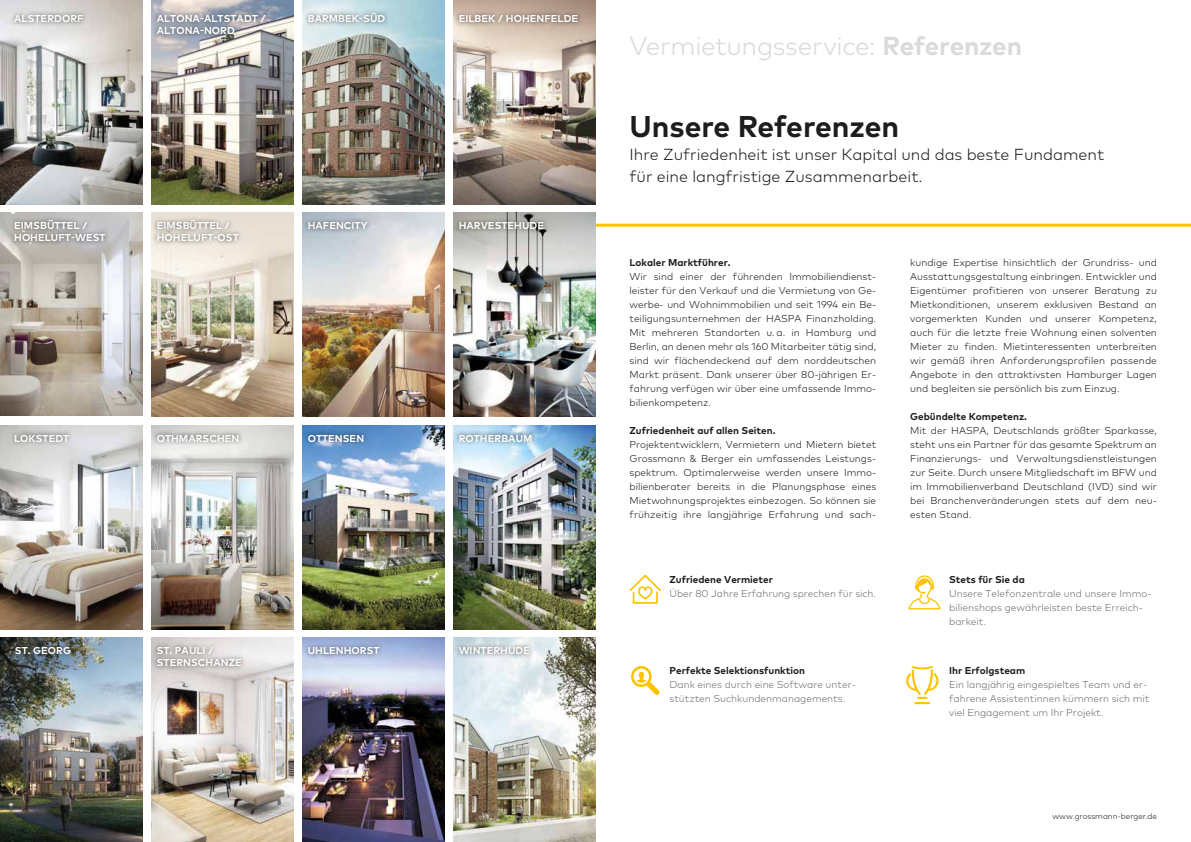
<style>
.page{position:relative;width:1191px;height:842px;background:#fff}
.page>*{position:absolute;margin:0;border:0;box-sizing:border-box;transform-origin:0 0}
.t1{font:700 30px "Mark OT";color:#1d1d1b}
.t2{font:300 26px "Mark OT";letter-spacing:-.01em;color:#dadada}
.t3{font:300 16px/22.4px "Mark OT";color:#1d1d1b}
.t4{font:300 10px/14px "Mark OT";color:#1d1d1b;text-align:justify}
.t5{font:300 10px/14px "Mark OT";color:#706f6f}
.t6{font:700 10px/12px "Mark OT";letter-spacing:.005em;color:#fff}
.t7{font:700 10px "Mark OT";color:#1d1d1b}
.t8{font:300 8px "Mark OT";color:#1d1d1b}
.s1{font-weight:700}
</style>
<div class="page">
<hr style="left:595px;top:224px;width:596px;height:3px;background:#fdc300">
<svg style="left:629px;top:575px;width:32px;height:29px"></svg>
<svg style="left:908px;top:575px;width:32px;height:34px"></svg>
<svg style="left:631px;top:666px;width:28px;height:29px"></svg>
<svg style="left:906px;top:666px;width:32px;height:38px"></svg>
<img style="left:302px;top:638px;width:142px;height:204px">
<img style="left:302px;top:425px;width:142px;height:204px">
<img style="left:302px;top:0;width:142px;height:204px">
<img style="left:302px;top:213px;width:142px;height:204px">
<img style="left:0;top:638px;width:142px;height:204px">
<img style="left:0;top:425px;width:142px;height:204px">
<img style="left:0;top:0;width:142px;height:204px">
<img style="left:0;top:213px;width:142px;height:202px">
<img style="left:151px;top:638px;width:142px;height:204px">
<img style="left:151px;top:425px;width:142px;height:204px">
<img style="left:151px;top:0;width:142px;height:204px">
<img style="left:151px;top:213px;width:142px;height:204px">
<img style="left:453px;top:638px;width:142px;height:204px">
<img style="left:453px;top:425px;width:142px;height:204px">
<img style="left:453px;top:0;width:142px;height:204px">
<img style="left:453px;top:213px;width:142px;height:204px">
<div style="left:152px;top:215px;width:91px;height:31px;background:#1d1d1b;opacity:.75"></div>
<div style="left:152px;top:10px;width:118px;height:29px;background:#1d1d1b;opacity:.75"></div>
<div style="left:303px;top:8px;width:86px;height:19px;background:#1d1d1b;opacity:.75"></div>
<div style="left:454px;top:642px;width:80px;height:17px;background:#1d1d1b;opacity:.75"></div>
<div style="left:10px;top:10px;width:78px;height:17px;background:#1d1d1b;opacity:.75"></div>
<div style="left:10px;top:215px;width:100px;height:31px;background:#1d1d1b;opacity:.75"></div>
<div style="left:454px;top:217px;width:94px;height:17px;background:#1d1d1b;opacity:.75"></div>
<div style="left:303px;top:217px;width:69px;height:17px;background:#1d1d1b;opacity:.75"></div>
<div style="left:303px;top:429px;width:65px;height:18px;background:#1d1d1b;opacity:.75"></div>
<div style="left:454px;top:429px;width:83px;height:18px;background:#1d1d1b;opacity:.75"></div>
<div style="left:10px;top:429px;width:64px;height:18px;background:#1d1d1b;opacity:.75"></div>
<div style="left:152px;top:429px;width:92px;height:18px;background:#1d1d1b;opacity:.75"></div>
<div style="left:11px;top:642px;width:64px;height:17px;background:#1d1d1b;opacity:.75"></div>
<div style="left:303px;top:642px;width:81px;height:17px;background:#1d1d1b;opacity:.75"></div>
<div style="left:152px;top:642px;width:94px;height:29px;background:#1d1d1b;opacity:.75"></div>
<div style="left:454px;top:10px;width:128px;height:17px;background:#1d1d1b;opacity:.75"></div>
<p class="t6" style="left:14px;top:12px;width:71px">ALSTERDORF</p>
<p class="t6" style="left:157px;top:12px;width:111px">ALTONA-ALTSTADT /<br>ALTONA-NORD</p>
<p class="t6" style="left:308px;top:12px;width:79px">BARMBEK-SÜD</p>
<p class="t6" style="left:459px;top:12px;width:121px">EILBEK / HOHENFELDE</p>
<p class="t6" style="left:14px;top:219px;width:93px">EIMSBÜTTEL /<br>HOHELUFT-WEST</p>
<p class="t6" style="left:308px;top:219px;width:61px">HAFENCITY</p>
<p class="t6" style="left:459px;top:219px;width:87px">HARVESTEHUDE</p>
<p class="t6" style="left:157px;top:219px;width:84px">EIMSBÜTTEL /<br>HOHELUFT-OST</p>
<p class="t6" style="left:14px;top:432px;width:57px">LOKSTEDT</p>
<p class="t6" style="left:157px;top:432px;width:84px">OTHMARSCHEN</p>
<p class="t6" style="left:308px;top:432px;width:58px">OTTENSEN</p>
<p class="t6" style="left:459px;top:432px;width:75px">ROTHERBAUM</p>
<p class="t6" style="left:15px;top:644px;width:58px">ST. GEORG</p>
<p class="t6" style="left:157px;top:644px;width:58px">ST. PAULI /</p>
<p class="t6" style="left:308px;top:644px;width:73px">UHLENHORST</p>
<p class="t6" style="left:157px;top:656px;width:87px">STERNSCHANZE</p>
<p class="t6" style="left:459px;top:644px;width:73px">WINTERHUDE</p>
<h2 class="t2" style="left:629px;top:30px;width:394px">Vermietungsservice: <span class="s1">Referenzen</span></h2>
<h1 class="t1" style="left:629px;top:107px;width:271px">Unsere Referenzen</h1>
<h3 class="t3" style="left:629px;top:143px;width:476px">Ihre Zufriedenheit ist unser Kapital und das beste Fundament für eine langfristige Zusammenarbeit.</h3>
<p class="t7" style="left:629px;top:256px;width:103px">Lokaler Marktführer.</p>
<p class="t4" style="left:629px;top:269px;width:248px">Wir sind einer der führenden Immobiliendienst&shy;leister für den Verkauf und die Vermietung von Ge&shy;werbe- und Wohnimmobilien und seit 1994 ein Be&shy;teiligungsunternehmen der HASPA Finanzholding.<br>Mit mehreren Standorten u. a. in Hamburg und Berlin, an denen mehr als 160 Mitarbeiter tätig sind, sind wir flächendeckend auf dem norddeutschen Markt präsent. Dank unserer über 80-jährigen Er&shy;fahrung verfügen wir über eine umfassende Immo&shy;bilienkompetenz.</p>
<p class="t7" style="left:629px;top:424px;width:147px">Zufriedenheit auf allen Seiten.</p>
<p class="t4" style="left:629px;top:437px;width:248px">Projektentwicklern, Vermietern und Mietern bietet Grossmann &amp; Berger ein umfassendes Leistungs&shy;spektrum. Optimalerweise werden unsere Immo&shy;bilienberater bereits in die Planungsphase eines Mietwohnungsprojektes einbezogen. So können sie frühzeitig ihre langjährige Erfahrung und sach-</p>
<p class="t7" style="left:669px;top:573px;width:105px">Zufriedene Vermieter</p>
<p class="t5" style="left:669px;top:587px;width:208px">Über 80 Jahre Erfahrung sprechen für sich.</p>
<p class="t7" style="left:669px;top:664px;width:137px">Perfekte Selektionsfunktion</p>
<p class="t5" style="left:669px;top:677px;width:188px">Dank eines durch eine Software unter&shy;stützten Suchkundenmanagements.</p>
<p class="t4" style="left:910px;top:255px;width:248px">kundige Expertise hinsichtlich der Grundriss- und Ausstattungsgestaltung einbringen. Entwickler und Eigentümer profitieren von unserer Beratung zu Mietkonditionen, unserem exklusiven Bestand an vorgemerkten Kunden und unserer Kompetenz, auch für die letzte freie Wohnung einen solventen Mieter zu finden. Mietinteressenten unterbreiten wir gemäß ihren Anforderungsprofilen passende Angebote in den attraktivsten Hamburger Lagen und begleiten sie persönlich bis zum Einzug.</p>
<p class="t7" style="left:910px;top:410px;width:118px">Gebündelte Kompetenz.</p>
<p class="t4" style="left:910px;top:423px;width:248px">Mit der HASPA, Deutschlands größter Sparkasse, steht uns ein Partner für das gesamte Spektrum an Finanzierungs- und Verwaltungsdienstleistungen zur Seite. Durch unsere Mitgliedschaft im BFW und im Immobilienverband Deutschland (IVD) sind wir bei Branchenveränderungen stets auf dem neu&shy;esten Stand.</p>
<p class="t7" style="left:949px;top:573px;width:77px">Stets für Sie da</p>
<p class="t5" style="left:949px;top:587px;width:204px">Unsere Telefonzentrale und unsere Immo&shy;bilienshops gewährleisten beste Erreich&shy;barkeit.</p>
<p class="t7" style="left:949px;top:664px;width:78px">Ihr Erfolgsteam</p>
<p class="t5" style="left:949px;top:677px;width:202px">Ein langjährig eingespieltes Team und er&shy;fahrene Assistentinnen kümmern sich mit viel Engagement um Ihr Projekt.</p>
<p class="t8" style="left:1052px;top:812px;width:106px">www.grossmann-berger.de</p>
</div>
